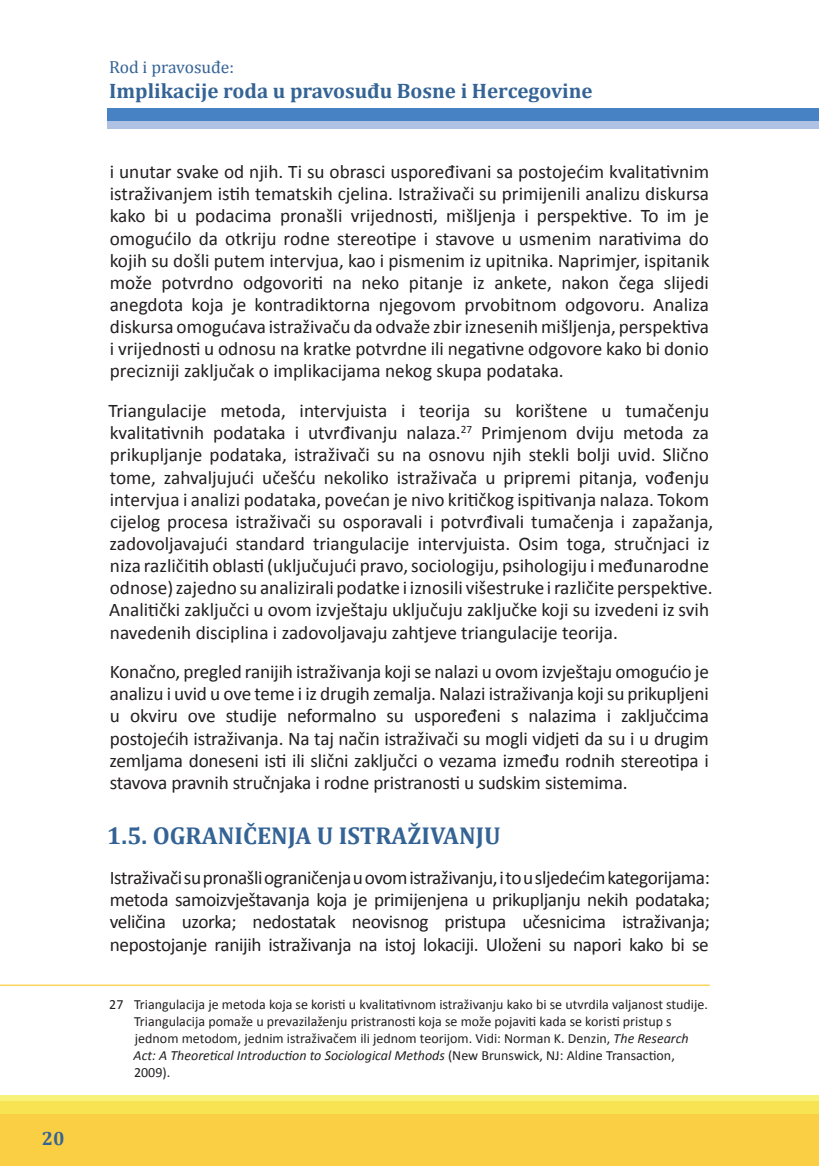
<style>
.page{position:relative;width:819px;height:1166px;background:#fff}
.page>*{position:absolute;margin:0;border:0;box-sizing:border-box;transform-origin:0 0}
.t1{font:700 24.5px "Cambria";color:#346395}
.t2{font:700 21px "Cambria";color:#346395}
.t3{font:19.25px/22.2px "Calibri";color:#231f20;text-align:justify}
.t4{font:700 19.25px "Cambria";color:#346395}
.t5{font:17.5px "Cambria";color:#346395}
.t6{font:14px/16.8px "Calibri";color:#231f20}
.s1{font-style:italic}
</style>
<div class="page">
<div style="left:107px;top:108px;width:711px;height:13px;background:#4783c4"></div>
<div style="left:107px;top:121px;width:711px;height:8px;background:#b0c2e3"></div>
<div style="left:0;top:1114px;width:819px;height:52px;background:#facf44"></div>
<div style="left:0;top:1100px;width:819px;height:14px;background:#f8e453"></div>
<div style="left:0;top:1094px;width:819px;height:6px;background:#f8f27b"></div>
<hr style="left:0;top:984px;width:709px;height:2px;background:#fad044">
<p class="t4" style="left:42px;top:1125px;width:24px">20</p>
<p class="t5" style="left:109px;top:57px;width:126px">Rod i pravosuđe:</p>
<p class="t2" style="left:109px;top:76px;width:485px">Implikacije roda u pravosuđu Bosne i Hercegovine</p>
<p class="t3" style="left:110px;top:161px;width:601px">i unutar svake od njih. Ti su obrasci uspoređivani sa postojećim kvalitativnim istraživanjem istih tematskih cjelina. Istraživači su primijenili analizu diskursa kako bi u podacima pronašli vrijednosti, mišljenja i perspektive. To im je omogućilo da otkriju rodne stereotipe i stavove u usmenim narativima do kojih su došli putem intervjua, kao i pismenim iz upitnika. Naprimjer, ispitanik može potvrdno odgovoriti na neko pitanje iz ankete, nakon čega slijedi anegdota koja je kontradiktorna njegovom prvobitnom odgovoru. Analiza diskursa omogućava istraživaču da odvaže zbir iznesenih mišljenja, perspektiva i vrijednosti u odnosu na kratke potvrdne ili negativne odgovore kako bi donio precizniji zaključak o implikacijama nekog skupa podataka.</p>
<p class="t3" style="left:108px;top:400px;width:606px;text-align:left">Triangulacije metoda, intervjuista i teorija su korištene u tumačenju kvalitativnih podataka i utvrđivanju nalaza.<sup>27</sup> Primjenom dviju metoda za prikupljanje podataka, istraživači su na osnovu njih stekli bolji uvid. Slično tome, zahvaljujući učešću nekoliko istraživača u pripremi pitanja, vođenju intervjua i analizi podataka, povećan je nivo kritičkog ispitivanja nalaza. Tokom cijelog procesa istraživači su osporavali i potvrđivali tumačenja i zapažanja, zadovoljavajući standard triangulacije intervjuista. Osim toga, stručnjaci iz niza različitih oblasti (uključujući pravo, sociologiju, psihologiju i međunarodne odnose) zajedno su analizirali podatke i iznosili višestruke i različite perspektive.<br>Analitički zaključci u ovom izvještaju uključuju zaključke koji su izvedeni iz svih navedenih disciplina i zadovoljavaju zahtjeve triangulacije teorija.</p>
<p class="t3" style="left:109px;top:661px;width:601px">Konačno, pregled ranijih istraživanja koji se nalazi u ovom izvještaju omogućio je analizu i uvid u ove teme i iz drugih zemalja. Nalazi istraživanja koji su prikupljeni u okviru ove studije neformalno su uspoređeni s nalazima i zaključcima postojećih istraživanja. Na taj način istraživači su mogli vidjeti da su i u drugim zemljama doneseni isti ili slični zaključci o vezama između rodnih stereotipa i stavova pravnih stručnjaka i rodne pristranosti u sudskim sistemima.</p>
<p class="t1" style="left:107px;top:819px;width:395px">1.5. OGRANIČENJA U ISTRAŽIVANJU</p>
<p class="t3" style="left:110px;top:867px;width:601px">Istraživači su pronašli ograničenja u ovom istraživanju, i to u sljedećim kategorijama: metoda samoizvještavanja koja je primijenjena u prikupljanju nekih podataka; veličina uzorka; nedostatak neovisnog pristupa učesnicima istraživanja; nepostojanje ranijih istraživanja na istoj lokaciji. Uloženi su napori kako bi se</p>
<p class="t6" style="left:134px;top:996px;width:575px;text-indent:-24px">27 Triangulacija je metoda koja se koristi u kvalitativnom istraživanju kako bi se utvrdila valjanost studije.<br>Triangulacija pomaže u prevazilaženju pristranosti koja se može pojaviti kada se koristi pristup s jednom metodom, jednim istraživačem ili jednom teorijom. Vidi: Norman K. Denzin, <span class="s1">The Research Act: A Theoretical Introduction to Sociological Methods</span> (New Brunswick, NJ: Aldine Transaction, 2009).</p>
</div>
